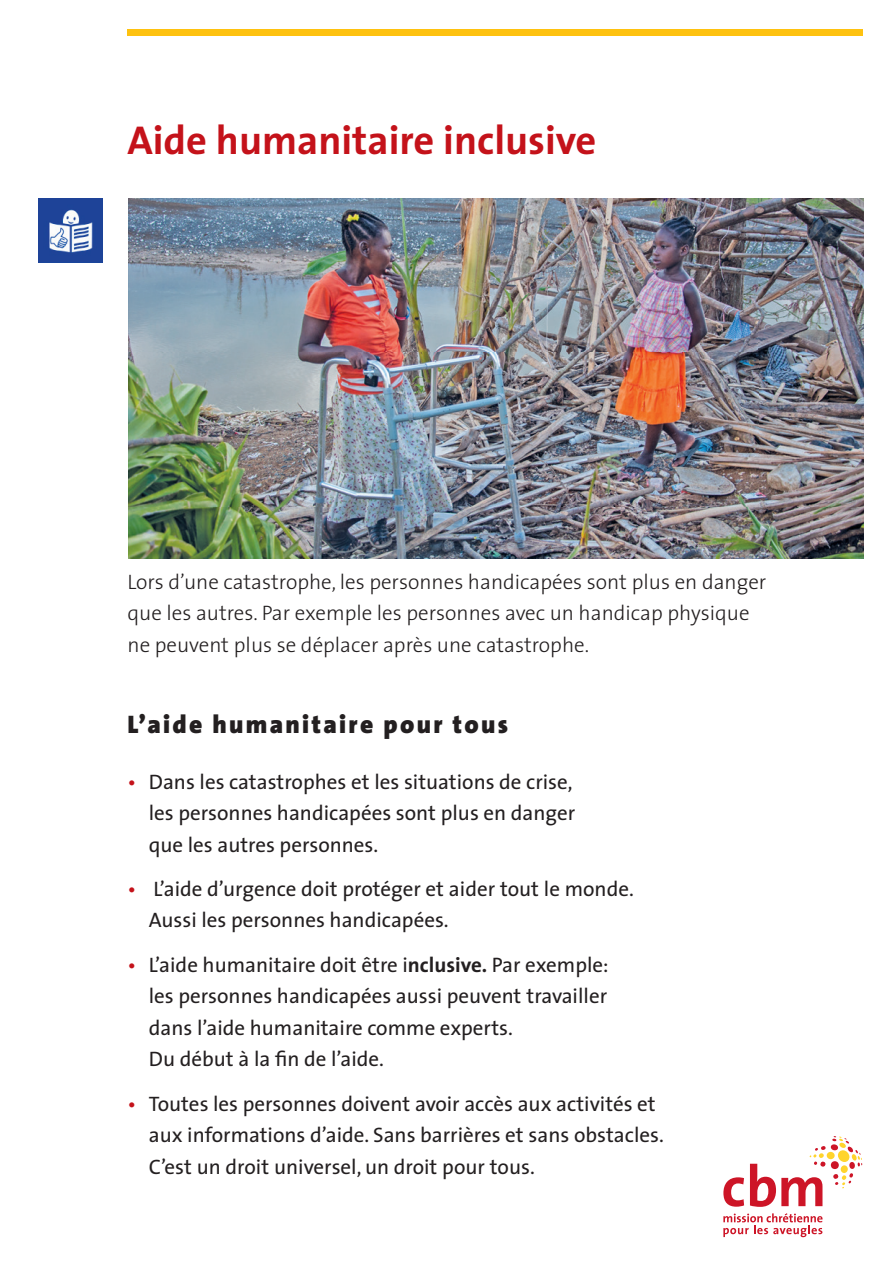
<style>
.page{position:relative;width:893px;height:1263px;background:#fff}
.page>*{position:absolute;margin:0;border:0;box-sizing:border-box;transform-origin:0 0}
.t1{font:700 40.5px "The Sans";color:#c4121a}
.t2{font:900 25.5px "The Sans";letter-spacing:.09em;color:#231f20}
.t3{font:21px/31.5px "The Sans";color:#231f20}
.t4{font:300 21px/31.5px "The Sans";color:#231f20}
.s1{color:#c4121a}
.s2{font-weight:700}
</style>
<div class="page">
<img style="left:128px;top:199px;width:735px;height:360px">
<svg style="left:723px;top:1177px;width:21px;height:30px"></svg>
<svg style="left:750px;top:1136px;width:112px;height:71px"></svg>
<svg style="left:723px;top:1213px;width:99px;height:24px"></svg>
<img style="left:38px;top:199px;width:64px;height:64px">
<div style="left:128px;top:30px;width:735px;height:6px;background:#fec210"></div>
<h1 class="t1" style="left:128px;top:106px;width:470px">Aide humanitaire inclusive</h1>
<p class="t4" style="left:128px;top:565px;width:640px">Lors d’une catastrophe, les personnes handicapées sont plus en danger que les autres. Par exemple les personnes avec un handicap physique ne peuvent plus se déplacer après une catastrophe.</p>
<p class="t2" style="left:128px;top:703px;width:382px">L’aide humanitaire pour tous</p>
<p class="t3" style="left:149px;top:765px;width:428px;text-indent:-21px"><span class="s1">•</span> Dans les catastrophes et les situations de crise, les personnes handicapées sont plus en danger que les autres personnes.</p>
<p class="t3" style="left:149px;top:872px;width:487px;text-indent:-21px"><span class="s1">•</span> L’aide d’urgence doit protéger et aider tout le monde.<br>Aussi les personnes handicapées.</p>
<p class="t3" style="left:149px;top:948px;width:461px;text-indent:-21px"><span class="s1">•</span> L’aide humanitaire doit être i<span class="s2">nclusive.</span> Par exemple: les personnes handicapées aussi peuvent travailler dans l’aide humanitaire comme experts.<br>Du début à la fin de l’aide.</p>
<p class="t3" style="left:149px;top:1087px;width:517px;text-indent:-21px"><span class="s1">•</span> Toutes les personnes doivent avoir accès aux activités et aux informations d’aide. Sans barrières et sans obstacles.<br>C’est un droit universel, un droit pour tous.</p>
</div>
